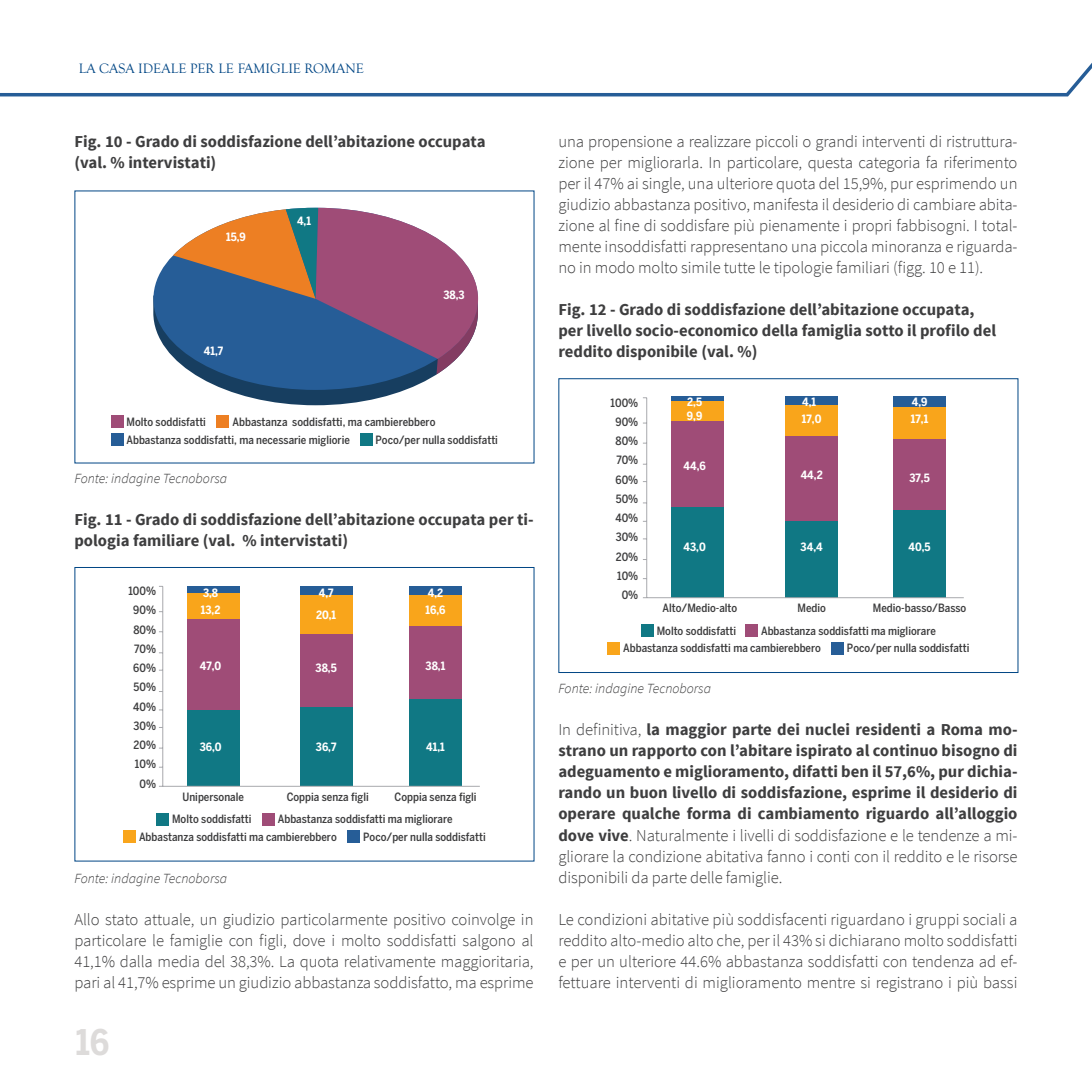
<style>
.page{position:relative;width:1092px;height:1092px;background:#fff}
.page>*{position:absolute;margin:0;border:0;box-sizing:border-box;transform-origin:0 0}
.t1{font:700 condensed 35px "Benton Sans";color:#dddbda}
.Body_Text{font:300 16.62px/21px "Source Sans Pro";letter-spacing:-.005em;color:#3e3e3f;text-align:justify}
.Body_Text-2{font:700 16.62px/21px "Source Sans Pro";color:#3e3e3f}
.t2{font:italic 300 14px "Source Sans Pro";color:#3e3e3f}
.t3{font:14px "Goudy Old Style T";color:#004685}
.t4{font:500 condensed 11.38px/19.2px "Benton Sans";color:#3e3e3f}
.t5{font:700 condensed 11.38px/17.7px "Benton Sans";color:#fff}
.s1{font-weight:300}
</style>
<div class="page">
<svg style="left:0;top:64px;width:1091px;height:33px"></svg>
<div style="left:111px;top:415px;width:13px;height:13px;background:#9f4c77"></div>
<div style="left:216px;top:415px;width:13px;height:13px;background:#ed7f23"></div>
<div style="left:360px;top:433px;width:13px;height:13px;background:#107884"></div>
<div style="left:111px;top:433px;width:13px;height:13px;background:#265d97"></div>
<svg style="left:153px;top:255px;width:284px;height:150px"></svg>
<div style="left:153px;top:208px;width:325px;height:182px;background:#265d97;border-radius:50%"></div>
<svg style="left:173px;top:208px;width:305px;height:166px"></svg>
<div style="left:156px;top:812px;width:13px;height:13px;background:#107884"></div>
<div style="left:262px;top:812px;width:13px;height:13px;background:#9f4c77"></div>
<div style="left:123px;top:830px;width:13px;height:13px;background:#f9a51b"></div>
<div style="left:347px;top:830px;width:13px;height:13px;background:#265d97"></div>
<div style="left:187px;top:708px;width:53px;height:78px;background:#107884"></div>
<div style="left:300px;top:706px;width:52px;height:80px;background:#107884"></div>
<div style="left:409px;top:698px;width:53px;height:88px;background:#107884"></div>
<div style="left:187px;top:619px;width:53px;height:90px;background:#9f4c77"></div>
<div style="left:300px;top:633px;width:52px;height:73px;background:#9f4c77"></div>
<div style="left:409px;top:626px;width:53px;height:72px;background:#9f4c77"></div>
<div style="left:187px;top:593px;width:53px;height:26px;background:#f9a51b"></div>
<div style="left:300px;top:595px;width:52px;height:38px;background:#f9a51b"></div>
<div style="left:409px;top:594px;width:53px;height:32px;background:#f9a51b"></div>
<hr style="left:159px;top:785px;width:321px;height:1px;background:#a8a9ad">
<hr style="left:162px;top:586px;width:1px;height:200px;background:#a8a9ad">
<div style="left:187px;top:586px;width:53px;height:7px;background:#265d97"></div>
<div style="left:300px;top:586px;width:52px;height:9px;background:#265d97"></div>
<div style="left:409px;top:586px;width:53px;height:9px;background:#265d97"></div>
<div style="left:74px;top:567px;width:460px;height:294px;border:1px solid #004685"></div>
<div style="left:640px;top:624px;width:13px;height:13px;background:#107884"></div>
<div style="left:745px;top:624px;width:13px;height:13px;background:#9f4c77"></div>
<div style="left:607px;top:642px;width:13px;height:12px;background:#f9a51b"></div>
<div style="left:831px;top:642px;width:13px;height:12px;background:#265d97"></div>
<div style="left:670px;top:505px;width:53px;height:92px;background:#107884"></div>
<div style="left:785px;top:521px;width:53px;height:76px;background:#107884"></div>
<div style="left:893px;top:509px;width:52px;height:88px;background:#107884"></div>
<div style="left:670px;top:420px;width:53px;height:86px;background:#9f4c77"></div>
<div style="left:785px;top:436px;width:53px;height:85px;background:#9f4c77"></div>
<div style="left:893px;top:438px;width:52px;height:71px;background:#9f4c77"></div>
<div style="left:670px;top:401px;width:53px;height:19px;background:#f9a51b"></div>
<div style="left:785px;top:404px;width:53px;height:32px;background:#f9a51b"></div>
<div style="left:893px;top:406px;width:52px;height:33px;background:#f9a51b"></div>
<hr style="left:642px;top:597px;width:321px;height:1px;background:#a8a9ad">
<hr style="left:646px;top:398px;width:1px;height:199px;background:#a8a9ad">
<div style="left:670px;top:396px;width:53px;height:5px;background:#265d97"></div>
<div style="left:785px;top:396px;width:53px;height:8px;background:#265d97"></div>
<div style="left:893px;top:396px;width:52px;height:10px;background:#265d97"></div>
<div style="left:558px;top:378px;width:460px;height:295px;border:1px solid #004685"></div>
<p class="t3" style="left:79px;top:61px;width:287px">LA CASA IDEALE PER LE FAMIGLIE ROMANE</p>
<p class="Body_Text-2" style="left:74px;top:132px;width:412px">Fig. 10 - Grado di soddisfazione dell’abitazione occupata</p>
<p class="Body_Text-2" style="left:74px;top:153px;width:143px">(val. % intervistati)</p>
<p class="t5" style="left:226px;top:228px;width:21px">15,9</p>
<p class="t5" style="left:204px;top:342px;width:21px">41,7</p>
<p class="t5" style="left:297px;top:212px;width:15px">4,1</p>
<p class="t5" style="left:443px;top:286px;width:23px">38,3</p>
<p class="t4" style="left:126px;top:412px;width:81px">Molto soddisfatti</p>
<p class="t4" style="left:126px;top:413px;width:310px;line-height:17.2px;text-indent:106px">Abbastanza soddisfatti, ma cambierebbero<br>Abbastanza soddisfatti, ma necessarie migliorie</p>
<p class="t4" style="left:375px;top:430px;width:124px">Poco/per nulla soddisfatti</p>
<p class="t2" style="left:74px;top:470px;width:154px">Fonte: indagine Tecnoborsa</p>
<p class="Body_Text-2" style="left:74px;top:510px;width:460px">Fig. 11 - Grado di soddisfazione dell’abitazione occupata per ti&shy;pologia familiare (val. % intervistati)</p>
<p class="t4" style="left:128px;top:581px;width:29px;text-align:right">100%<br>90%<br>80%<br>70%<br>60%<br>50%<br>40%<br>30%<br>20%<br>10%<br>0%</p>
<p class="t5" style="left:203px;top:583px;width:17px">3,8</p>
<p class="t5" style="left:319px;top:583px;width:16px">4,7</p>
<p class="t5" style="left:425px;top:583px;width:22px">4,2<br>16,6</p>
<p class="t5" style="left:201px;top:601px;width:21px">13,2</p>
<p class="t5" style="left:316px;top:606px;width:22px">20,1</p>
<p class="t5" style="left:425px;top:657px;width:21px">38,1</p>
<p class="t5" style="left:200px;top:657px;width:23px">47,0</p>
<p class="t5" style="left:315px;top:659px;width:23px">38,5</p>
<p class="t5" style="left:200px;top:738px;width:23px">36,0</p>
<p class="t5" style="left:316px;top:738px;width:22px">36,7</p>
<p class="t5" style="left:426px;top:738px;width:20px">41,1</p>
<p class="t4" style="left:182px;top:787px;width:63px">Unipersonale</p>
<p class="t4" style="left:287px;top:787px;width:84px">Coppia senza figli</p>
<p class="t4" style="left:394px;top:787px;width:84px">Coppia senza figli</p>
<p class="t4" style="left:139px;top:810px;width:315px;line-height:17.8px;text-indent:139px">Abbastanza soddisfatti ma migliorare<br>Abbastanza soddisfatti ma cambierebbero</p>
<p class="t4" style="left:172px;top:809px;width:81px">Molto soddisfatti</p>
<p class="t4" style="left:363px;top:827px;width:124px">Poco/per nulla soddisfatti</p>
<p class="t2" style="left:74px;top:869px;width:154px">Fonte: indagine Tecnoborsa</p>
<p class="Body_Text" style="left:74px;top:908px;width:460px">Allo stato attuale, un giudizio particolarmente positivo coinvolge in particolare le famiglie con figli, dove i molto soddisfatti salgono al 41,1% dalla media del 38,3%. La quota relativamente maggioritaria, pari al 41,7% esprime un giudizio abbastanza soddisfatto, ma esprime</p>
<h1 class="t1" style="left:76px;top:1021px;width:35px">16</h1>
<p class="Body_Text" style="left:558px;top:131px;width:460px">una propensione a realizzare piccoli o grandi interventi di ristruttura&shy;zione per migliorarla. In particolare, questa categoria fa riferimento per il 47% ai single, una ulteriore quota del 15,9%, pur esprimendo un giudizio abbastanza positivo, manifesta il desiderio di cambiare abita&shy;zione al fine di soddisfare più pienamente i propri fabbisogni. I total&shy;mente insoddisfatti rappresentano una piccola minoranza e riguarda&shy;no in modo molto simile tutte le tipologie familiari (figg. 10 e 11).</p>
<p class="Body_Text-2" style="left:558px;top:300px;width:439px">Fig. 12 - Grado di soddisfazione dell’abitazione occupata, per livello socio-economico della famiglia sotto il profilo del reddito disponibile (val. %)</p>
<p class="t4" style="left:610px;top:393px;width:29px;text-align:right">100%<br>90%<br>80%<br>70%<br>60%<br>50%<br>40%<br>30%<br>20%<br>10%<br>0%</p>
<p class="t5" style="left:687px;top:393px;width:16px">2,5</p>
<p class="t5" style="left:802px;top:393px;width:15px">4,1</p>
<p class="t5" style="left:911px;top:393px;width:17px">4,9</p>
<p class="t5" style="left:687px;top:407px;width:17px">9,9</p>
<p class="t5" style="left:801px;top:409px;width:21px">17,0</p>
<p class="t5" style="left:910px;top:409px;width:19px">17,1</p>
<p class="t5" style="left:683px;top:457px;width:24px">44,6</p>
<p class="t5" style="left:800px;top:465px;width:23px">44,2</p>
<p class="t5" style="left:909px;top:468px;width:22px">37,5</p>
<p class="t5" style="left:683px;top:538px;width:24px">43,0</p>
<p class="t5" style="left:800px;top:538px;width:24px">34,4</p>
<p class="t5" style="left:908px;top:538px;width:24px">40,5</p>
<p class="t4" style="left:662px;top:598px;width:76px">Alto/Medio-alto</p>
<p class="t4" style="left:797px;top:598px;width:30px">Medio</p>
<p class="t4" style="left:872px;top:598px;width:95px">Medio-basso/Basso</p>
<p class="t4" style="left:623px;top:621px;width:314px;line-height:17.8px;text-indent:138px">Abbastanza soddisfatti ma migliorare<br>Abbastanza soddisfatti ma cambierebbero</p>
<p class="t4" style="left:656px;top:620px;width:81px">Molto soddisfatti</p>
<p class="t4" style="left:846px;top:638px;width:124px">Poco/per nulla soddisfatti</p>
<p class="t2" style="left:558px;top:680px;width:154px">Fonte: indagine Tecnoborsa</p>
<p class="Body_Text-2" style="left:558px;top:720px;width:460px;text-align:justify"><span class="s1">In definitiva,</span> la maggior parte dei nuclei residenti a Roma mo&shy;strano un rapporto con l’abitare ispirato al continuo bisogno di adeguamento e miglioramento, difatti ben il 57,6%, pur dichia&shy;rando un buon livello di soddisfazione, esprime il desiderio di operare qualche forma di cambiamento riguardo all’alloggio dove vive<span class="s1">. Naturalmente i livelli di soddisfazione e le tendenze a mi&shy;gliorare la condizione abitativa fanno i conti con il reddito e le risorse disponibili da parte delle famiglie.</span></p>
<p class="Body_Text" style="left:558px;top:908px;width:460px">Le condizioni abitative più soddisfacenti riguardano i gruppi sociali a reddito alto-medio alto che, per il 43% si dichiarano molto soddisfatti e per un ulteriore 44.6% abbastanza soddisfatti con tendenza ad ef&shy;fettuare interventi di miglioramento mentre si registrano i più bassi</p>
</div>
